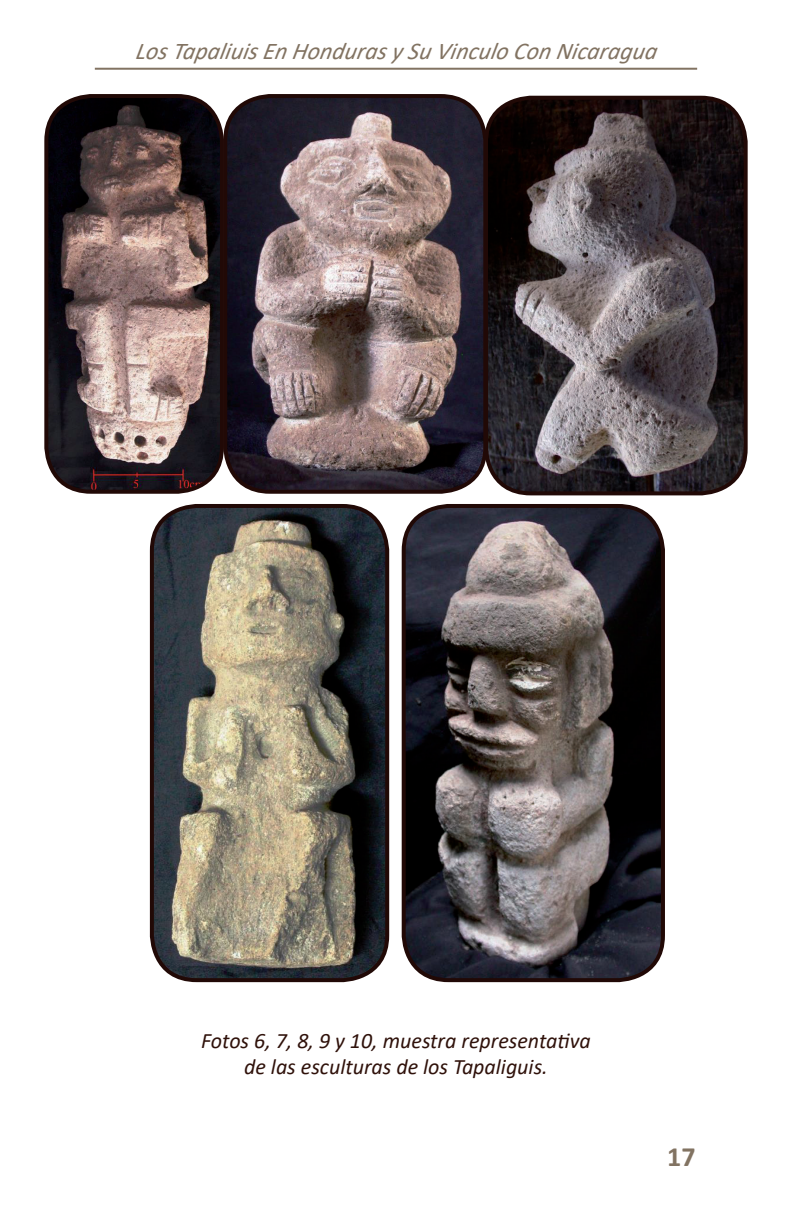
<style>
.page{position:relative;width:792px;height:1224px;background:#fff}
.page>*{position:absolute;margin:0;border:0;box-sizing:border-box;transform-origin:0 0}
.t1{font:700 28px "Calibri";color:#827362}
.t2{font:italic 24px "Calibri";color:#827362}
.t3{font:italic 22px/26px "Calibri";color:#2f110a;text-align:center}
</style>
<div class="page">
<hr style="left:95px;top:68px;width:602px;height:2px;background:#827362">
<img style="left:47px;top:96px;width:175px;height:395px">
<div style="left:44px;top:94px;width:180px;height:400px;border:4px solid #210906;border-radius:45px"></div>
<img style="left:225px;top:96px;width:260px;height:395px">
<div style="left:223px;top:94px;width:264px;height:400px;border:4px solid #210906;border-radius:45px"></div>
<img style="left:486px;top:98px;width:260px;height:395px">
<div style="left:484px;top:96px;width:264px;height:399px;border:4px solid #210906;border-radius:45px"></div>
<img style="left:152px;top:506px;width:235px;height:474px">
<div style="left:150px;top:504px;width:239px;height:478px;border:4px solid #210906;border-radius:45px"></div>
<img style="left:404px;top:506px;width:259px;height:474px">
<div style="left:402px;top:504px;width:263px;height:478px;border:4px solid #210906;border-radius:45px"></div>
<p class="t2" style="left:135px;top:34px;width:528px">LosTapaliuisEn Hondurasy Su Vinculo Con Nicaragua</p>
<p class="t3" style="left:201px;top:1027px;width:391px">Fotos 6, 7, 8, 9 y 10, muestra representativa de las esculturas de los Tapaliguis.</p>
<p class="t1" style="left:667px;top:1137px;width:30px">17</p>
</div>
